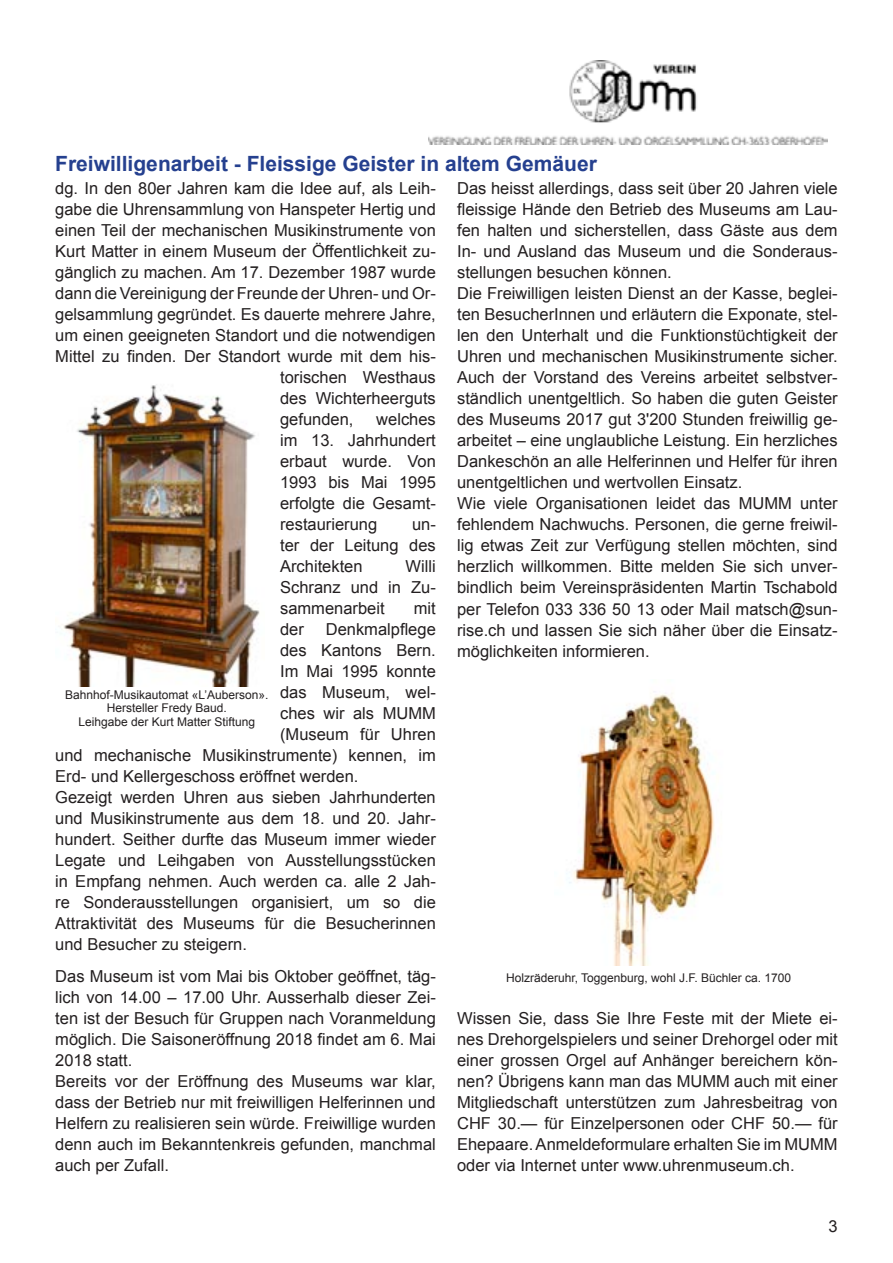
<style>
.page{position:relative;width:893px;height:1263px;background:#fff}
.page>*{position:absolute;margin:0;border:0;box-sizing:border-box;transform-origin:0 0}
.t1{font:700 21px "Arial";color:#25408f}
.t2{font:16.5px/21px "Arial";color:#231f20;text-align:justify}
.t3{font:12px/13.5px "Arial";color:#231f20;text-align:center}
</style>
<div class="page">
<img style="left:429px;top:61px;width:399px;height:83px">
<img style="left:566px;top:691px;width:152px;height:275px">
<img style="left:63px;top:385px;width:197px;height:302px">
<p class="t1" style="left:55px;top:150px;width:543px">Freiwilligenarbeit - Fleissige Geister in altem Gemäuer</p>
<p class="t2" style="left:55px;top:178px;width:382px">dg. In den 80er Jahren kam die Idee auf, als Leih-</p>
<p class="t2" style="left:55px;top:199px;width:382px">gabe die Uhrensammlung von Hanspeter Hertig und</p>
<p class="t2" style="left:55px;top:220px;width:382px">einen Teil der mechanischen Musikinstrumente von</p>
<p class="t2" style="left:55px;top:241px;width:382px">Kurt Matter in einem Museum der Öffentlichkeit zu-</p>
<p class="t2" style="left:55px;top:262px;width:382px">gänglich zu machen. Am 17. Dezember 1987 wurde</p>
<p class="t2" style="left:55px;top:283px;width:382px">dann die Vereinigung der Freunde der Uhren- und Or-</p>
<p class="t2" style="left:55px;top:304px;width:382px">gelsammlung gegründet. Es dauerte mehrere Jahre,</p>
<p class="t2" style="left:55px;top:325px;width:382px">um einen geeigneten Standort und die notwendigen</p>
<p class="t2" style="left:55px;top:346px;width:382px">Mittel zu finden. Der Standort wurde mit dem his-</p>
<p class="t2" style="left:280px;top:367px;width:157px">torischen Westhaus</p>
<p class="t2" style="left:280px;top:388px;width:157px">des Wichterheerguts</p>
<p class="t2" style="left:280px;top:409px;width:75px">gefunden,</p>
<p class="t2" style="left:457px;top:178px;width:382px;text-align:left">Das heisst allerdings, dass seit über 20 Jahren viele fleissige Hände den Betrieb des Museums am Lau&shy;fen halten und sicherstellen, dass Gäste aus dem In- und Ausland das Museum und die Sonderaus&shy;stellungen besuchen können.<br>Die Freiwilligen leisten Dienst an der Kasse, beglei&shy;ten BesucherInnen und erläutern die Exponate, stel&shy;len den Unterhalt und die Funktionstüchtigkeit der Uhren und mechanischen Musikinstrumente sicher.<br>Auch der Vorstand des Vereins arbeitet selbstver&shy;ständlich unentgeltlich. So haben die guten Geister des Museums 2017 gut 3'200 Stunden freiwillig ge&shy;arbeitet – eine unglaubliche Leistung. Ein herzliches Dankeschön an alle Helferinnen und Helfer für ihren unentgeltlichen und wertvollen Einsatz.<br>Wie viele Organisationen leidet das MUMM unter fehlendem Nachwuchs. Personen, die gerne freiwil&shy;lig etwas Zeit zur Verfügung stellen möchten, sind herzlich willkommen. Bitte melden Sie sich unver&shy;bindlich beim Vereinspräsidenten Martin Tschabold per Telefon 033 336 50 13 oder Mail matsch@sun&shy;rise.ch und lassen Sie sich näher über die Einsatz&shy;möglichkeiten informieren.</p>
<p class="t2" style="left:280px;top:409px;width:157px;text-indent:96px">welches im 13. Jahrhundert erbaut wurde. Von 1993 bis Mai 1995 erfolgte die Gesamt&shy;restaurierung</p>
<p class="t2" style="left:280px;top:514px;width:157px;text-indent:132px">un&shy;ter der Leitung des Architekten</p>
<p class="t2" style="left:280px;top:556px;width:157px;text-indent:125px">Willi Schranz und in Zu&shy;sammenarbeit</p>
<p class="t2" style="left:414px;top:598px;width:23px">mit</p>
<p class="t2" style="left:280px;top:619px;width:25px">der</p>
<p class="t2" style="left:326px;top:619px;width:112px">Denkmalpflege</p>
<p class="t2" style="left:280px;top:640px;width:157px">des Kantons Bern.</p>
<p class="t2" style="left:280px;top:661px;width:157px">Im Mai 1995 konnte</p>
<p class="t2" style="left:280px;top:682px;width:157px">das Museum, wel-</p>
<p class="t2" style="left:280px;top:703px;width:157px">ches wir als MUMM</p>
<p class="t2" style="left:280px;top:724px;width:157px">(Museum für Uhren</p>
<p class="t2" style="left:55px;top:745px;width:382px">und mechanische Musikinstrumente) kennen, im</p>
<p class="t2" style="left:55px;top:766px;width:305px">Erd- und Kellergeschoss eröffnet werden.</p>
<p class="t2" style="left:55px;top:787px;width:382px">Gezeigt werden Uhren aus sieben Jahrhunderten</p>
<p class="t2" style="left:55px;top:808px;width:382px">und Musikinstrumente aus dem 18. und 20. Jahr-</p>
<p class="t2" style="left:55px;top:829px;width:382px">hundert. Seither durfte das Museum immer wieder</p>
<p class="t2" style="left:55px;top:850px;width:382px">Legate und Leihgaben von Ausstellungsstücken</p>
<p class="t2" style="left:55px;top:871px;width:382px">in Empfang nehmen. Auch werden ca. alle 2 Jah-</p>
<p class="t2" style="left:55px;top:892px;width:382px">re Sonderausstellungen organisiert, um so die</p>
<p class="t2" style="left:55px;top:913px;width:382px">Attraktivität des Museums für die Besucherinnen</p>
<p class="t2" style="left:55px;top:934px;width:193px">und Besucher zu steigern.</p>
<p class="t2" style="left:55px;top:966px;width:382px;text-align:left">Das Museum ist vom Mai bis Oktober geöffnet, täg&shy;lich von 14.00 – 17.00 Uhr. Ausserhalb dieser Zei&shy;ten ist der Besuch für Gruppen nach Voranmeldung möglich. Die Saisoneröffnung 2018 findet am 6. Mai 2018 statt.<br>Bereits vor der Eröffnung des Museums war klar, dass der Betrieb nur mit freiwilligen Helferinnen und Helfern zu realisieren sein würde. Freiwillige wurden denn auch im Bekanntenkreis gefunden, manchmal auch per Zufall.</p>
<p class="t3" style="left:65px;top:688px;width:205px">Bahnhof-Musikautomat «L’Auberson».<br>Hersteller Fredy Baud.<br>Leihgabe der Kurt Matter Stiftung</p>
<p class="t3" style="left:506px;top:971px;width:287px">Holzräderuhr, Toggenburg, wohl J.F. Büchler ca. 1700</p>
<p class="t2" style="left:457px;top:1008px;width:382px">Wissen Sie, dass Sie Ihre Feste mit der Miete ei&shy;nes Drehorgelspielers und seiner Drehorgel oder mit einer grossen Orgel auf Anhänger bereichern kön&shy;nen? Übrigens kann man das MUMM auch mit einer Mitgliedschaft unterstützen zum Jahresbeitrag von CHF 30.— für Einzelpersonen oder CHF 50.— für Ehepaare. Anmeldeformulare erhalten Sie im MUMM oder via Internet unter www.uhrenmuseum.ch.</p>
<p class="t2" style="left:828px;top:1216px;width:11px">3</p>
</div>
